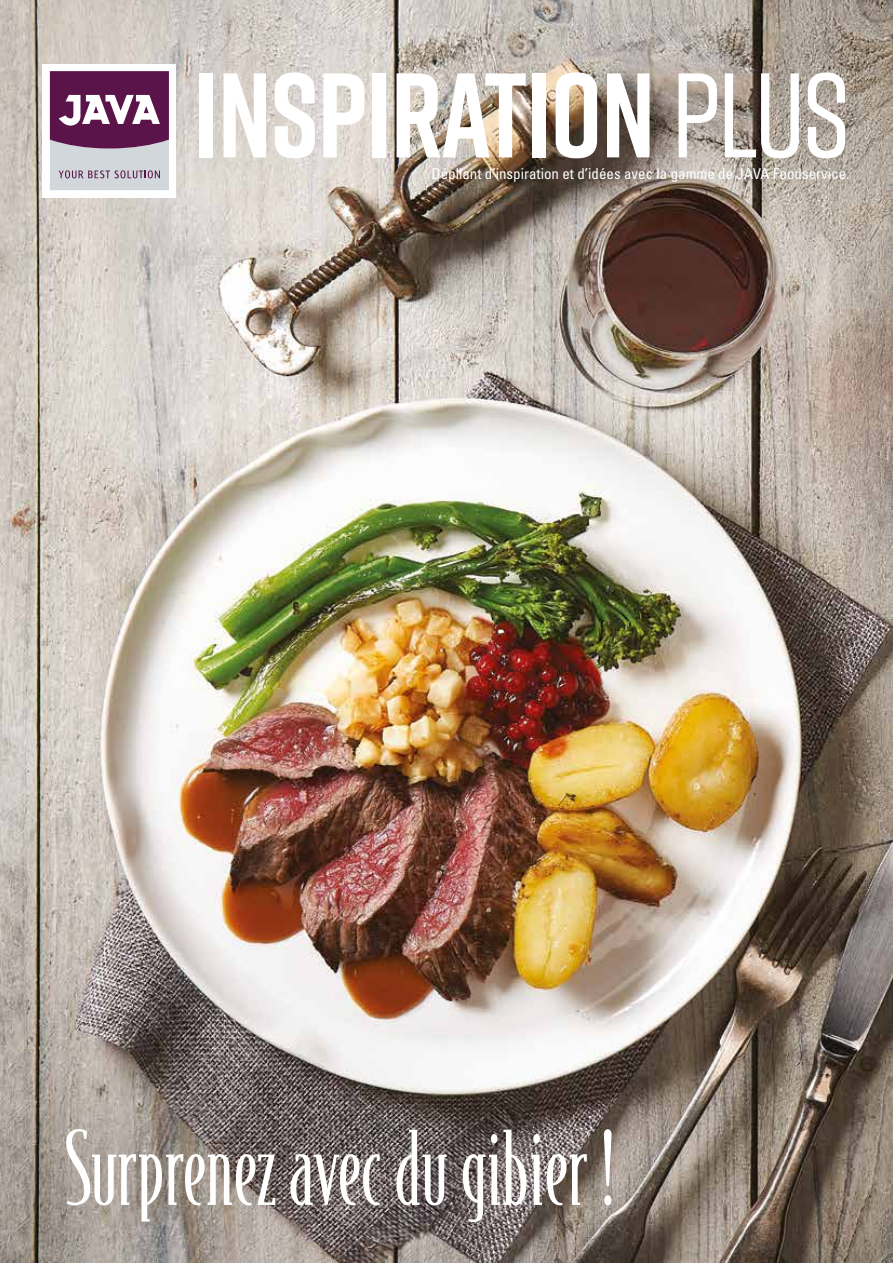
<style>
.page{position:relative;width:893px;height:1263px;background:#fff}
.page>*{position:absolute;margin:0;border:0;box-sizing:border-box;transform-origin:0 0}
.t1{font:700 120px "Rift";letter-spacing:-.01em;color:#fff;scale:.96 1}
.t2{font:300 97.5px "Bodega Serif";color:#fff}
.t3{font:condensed 15px "Univers LT Std";color:#fff}
.s1{font-weight:500}
</style>
<div class="page">
<img style="left:0;top:0;width:893px;height:1263px">
<div style="left:43px;top:64px;width:133px;height:134px;background:#fff"></div>
<svg style="left:50px;top:71px;width:119px;height:119px;background:#987492"></svg>
<h1 class="t1" style="left:193px;top:29px;width:686px">INSPIRATION<span class="s1">PLUS</span></h1>
<p class="t3" style="left:432px;top:164px;width:419px">Dépliant d’inspiration et d’idées avec la gamme de JAVA Foodservice.</p>
<h2 class="t2" style="left:64px;top:1110px;width:554px">Surprenez avec du gibier !</h2>
</div>
